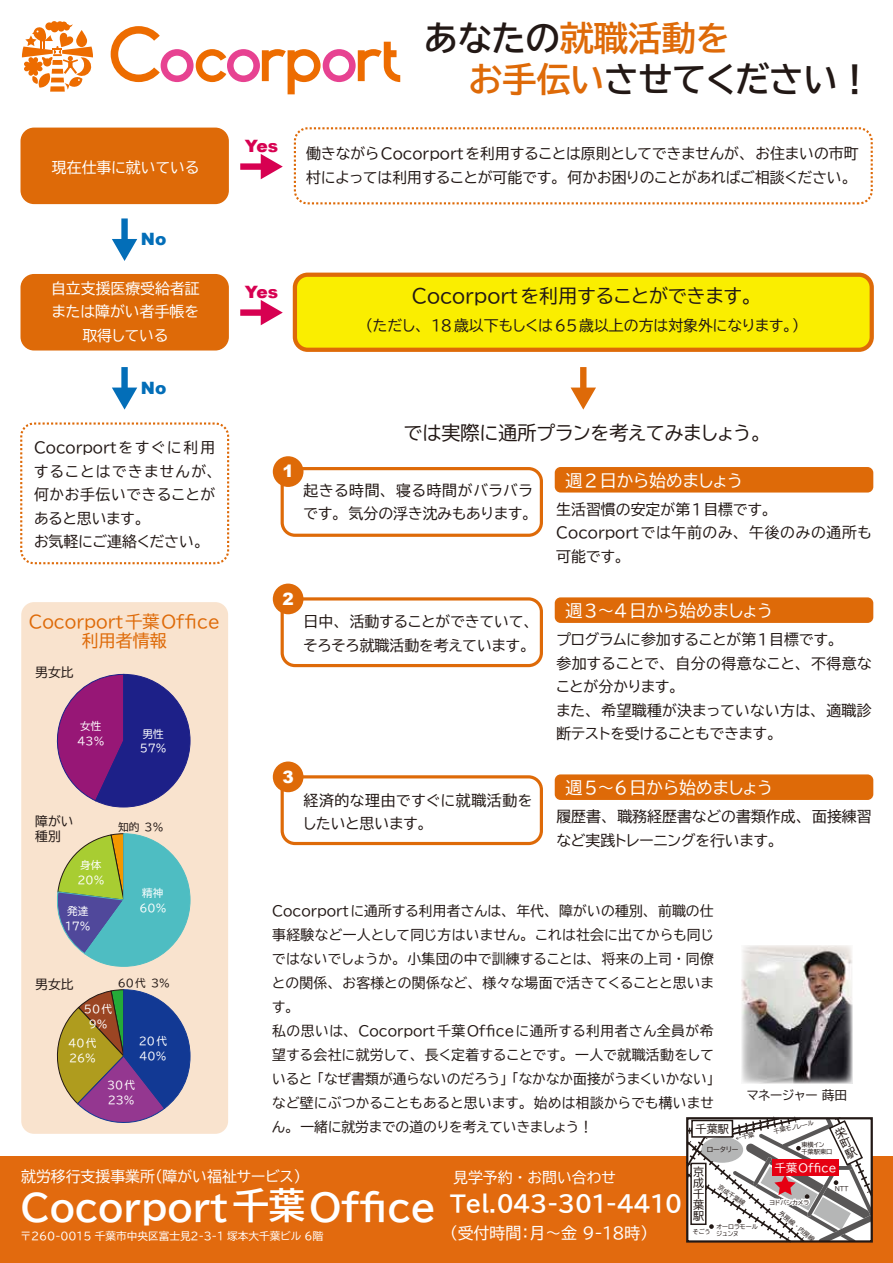
<style>
.page{position:relative;width:893px;height:1263px;background:#fff}
.page>*{position:absolute;margin:0;border:0;box-sizing:border-box;transform-origin:0 0}
.t1{font:36.15px "BIZ UDP Gothic Bold";color:#fff}
.t2{font:34.05px/40.5px "BIZ UDP Gothic Bold";color:#221815}
.t3{font:22.35px "BIZ UDP Gothic Bold";color:#fff}
.t4{font:19.2px "BIZ UDP Gothic";color:#221815}
.t5{font:16.95px "BIZ UDP Gothic";color:#fff}
.t6{font:16.95px/19.2px "BIZ UDP Gothic";color:#de6a08;text-align:center}
.t7{font:900 16.95px "Arial";letter-spacing:-.045em;color:#d70051}
.t8{font:900 16.95px "Arial";color:#036eb8}
.t9{font:900 16.95px "Arial";color:#fff}
.t10{font:15.9px "BIZ UDP Gothic";color:#fff}
.t11{font:14.85px/23.4px "BIZ UDP Gothic";color:#221815}
.t12{font:14.85px/23.4px "BIZ UDP Gothic";letter-spacing:.04em;color:#221815}
.t13{font:14.85px/23.4px "BIZ UDP Gothic";color:#fff;text-align:center}
.t14{font:14.85px/23.4px "BIZ UDP Gothic";letter-spacing:.025em;color:#221815}
.t15{font:13.8px/24px "BIZ UDP Gothic";letter-spacing:.02em;color:#221815}
.t16{font:12.75px/14.9px "BIZ UDP Gothic";color:#221815}
.t17{font:11.1px/11.1px "BIZ UDP Gothic";color:#221815;text-align:justify}
.t18{font:11.1px "BIZ UDP Gothic";color:#fff}
.t19{font:10.65px/14.9px "BIZ UDP Gothic";color:#fff}
.t20{font:10.65px "BIZ UDP Gothic";color:#221815}
.t21{font:6.9px "BIZ UDP Gothic";color:#221815}
.t22{font:6.15px/7.5px "BIZ UDP Gothic";color:#221815}
.s1{color:#de6a08}
</style>
<div class="page">
<div style="left:0;top:1156px;width:893px;height:107px;background:#e26a0e"></div>
<div style="left:281px;top:467px;width:262px;height:70px;border:3px solid #de6a08;border-radius:13px"></div>
<div style="left:281px;top:597px;width:262px;height:70px;border:3px solid #de6a08;border-radius:13px"></div>
<div style="left:281px;top:775px;width:262px;height:70px;border:3px solid #de6a08;border-radius:13px"></div>
<div style="left:21px;top:128px;width:207px;height:75px;background:#de6a08;border-radius:13px"></div>
<div style="left:21px;top:128px;width:208px;height:76px;border:2px solid #de6a08;border-radius:13px"></div>
<div style="left:294px;top:127px;width:579px;height:77px;border:2px dashed #de6a08;border-radius:13px"></div>
<div style="left:21px;top:275px;width:207px;height:75px;background:#de6a08;border-radius:13px"></div>
<div style="left:21px;top:274px;width:208px;height:76px;border:2px solid #de6a08;border-radius:13px"></div>
<div style="left:240px;top:163px;width:24px;height:7px;background:#d70051"></div>
<svg style="left:261px;top:154px;width:22px;height:25px"></svg>
<div style="left:121px;top:218px;width:7px;height:25px;background:#036eb8"></div>
<svg style="left:112px;top:239px;width:25px;height:22px"></svg>
<div style="left:240px;top:309px;width:24px;height:7px;background:#d70051"></div>
<svg style="left:261px;top:300px;width:22px;height:25px"></svg>
<div style="left:295px;top:275px;width:577px;height:75px;background:#faee00;border-radius:13px"></div>
<div style="left:293px;top:273px;width:581px;height:79px;border:4px solid #de6a08;border-radius:13px"></div>
<div style="left:121px;top:367px;width:7px;height:24px;background:#036eb8"></div>
<svg style="left:112px;top:388px;width:25px;height:22px"></svg>
<div style="left:580px;top:367px;width:6px;height:24px;background:#de6a08"></div>
<svg style="left:571px;top:388px;width:25px;height:22px"></svg>
<div style="left:20px;top:422px;width:209px;height:142px;border:2px dashed #de6a08;border-radius:13px"></div>
<div style="left:21px;top:602px;width:207px;height:532px;background:#f9e3ce;border-radius:13px"></div>
<div style="left:273px;top:456px;width:30px;height:31px;background:#de6a08;border-radius:50%"></div>
<div style="left:273px;top:584px;width:30px;height:30px;background:#de6a08;border-radius:50%"></div>
<div style="left:273px;top:761px;width:30px;height:31px;background:#de6a08;border-radius:50%"></div>
<svg style="left:56px;top:674px;width:135px;height:134px"></svg>
<svg style="left:56px;top:989px;width:135px;height:134px"></svg>
<svg style="left:57px;top:833px;width:134px;height:134px"></svg>
<div style="left:556px;top:469px;width:316px;height:22px;background:#de6a08;border-radius:4px"></div>
<div style="left:555px;top:467px;width:318px;height:25px;border:3px solid #de6a08;border-radius:4px"></div>
<div style="left:556px;top:599px;width:316px;height:22px;background:#de6a08;border-radius:4px"></div>
<div style="left:555px;top:597px;width:318px;height:26px;border:3px solid #de6a08;border-radius:4px"></div>
<div style="left:556px;top:776px;width:316px;height:22px;background:#de6a08;border-radius:4px"></div>
<div style="left:555px;top:774px;width:318px;height:26px;border:3px solid #de6a08;border-radius:4px"></div>
<img style="left:741px;top:945px;width:111px;height:139px">
<svg style="left:111px;top:26px;width:289px;height:68px"></svg>
<svg style="left:22px;top:22px;width:71px;height:70px"></svg>
<svg style="left:686px;top:1116px;width:187px;height:127px"></svg>
<p class="t13" style="left:52px;top:155px;width:149px">現在仕事に就いている</p>
<p class="t8" style="left:141px;top:227px;width:27px">No</p>
<p class="t13" style="left:51px;top:276px;width:150px">自立支援医療受給者証または障がい者手帳を取得している</p>
<p class="t8" style="left:141px;top:375px;width:27px">No</p>
<p class="t12" style="left:34px;top:436px;width:183px">Cocorportをすぐに利用することはできませんが、何かお手伝いできることがあると思います。<br>お気軽にご連絡ください。</p>
<p class="t6" style="left:29px;top:612px;width:192px">Cocorport千葉Office利用者情報</p>
<p class="t16" style="left:35px;top:665px;width:40px">男女比</p>
<p class="t19" style="left:78px;top:718px;width:28px">女性<br>43%</p>
<p class="t19" style="left:140px;top:726px;width:28px">男性<br>57%</p>
<p class="t16" style="left:35px;top:814px;width:40px">障がい種別</p>
<p class="t19" style="left:78px;top:858px;width:28px">身体<br>20%</p>
<p class="t20" style="left:118px;top:822px;width:47px">知的 3%</p>
<p class="t19" style="left:142px;top:885px;width:23px">精神</p>
<p class="t7" style="left:245px;top:133px;width:35px">Yes</p>
<h2 class="t2" style="left:469px;top:18px;width:405px;text-indent:-45px">あなたの<span class="s1">就職活動を<br>お手伝い</span>させてください！</h2>
<p class="t11" style="left:306px;top:142px;width:554px">働きながらCocorportを利用することは原則としてできませんが、お住まいの市町村によっては利用することが可能です。何かお困りのことがあればご相談ください。</p>
<p class="t7" style="left:245px;top:279px;width:35px">Yes</p>
<p class="t4" style="left:412px;top:286px;width:343px">Cocorportを利用することができます。</p>
<p class="t11" style="left:366px;top:314px;width:436px">（ただし、 18歳以下もしくは65歳以上の方は対象外になります。）</p>
<p class="t9" style="left:282px;top:459px;width:13px">1</p>
<p class="t4" style="left:404px;top:423px;width:360px">では実際に通所プランを考えてみましょう。</p>
<p class="t14" style="left:303px;top:478px;width:231px">起きる時間、寝る時間がバラバラです。気分の浮き沈みもあります。</p>
<p class="t5" style="left:565px;top:472px;width:179px">週2日から始めましょう</p>
<p class="t11" style="left:556px;top:498px;width:317px">生活習慣の安定が第1目標です。<br>Cocorportでは午前のみ、午後のみの通所も可能です。</p>
<p class="t9" style="left:282px;top:586px;width:13px">2</p>
<p class="t11" style="left:303px;top:610px;width:231px">日中、活動することができていて、そろそろ就職活動を考えています。</p>
<p class="t5" style="left:565px;top:602px;width:209px">週3〜4日から始めましょう</p>
<p class="t11" style="left:556px;top:628px;width:317px">プログラムに参加することが第1目標です。<br>参加することで、自分の得意なこと、不得意なことが分かります。<br>また、希望職種が決まっていない方は、適職診断テストを受けることもできます。</p>
<p class="t9" style="left:282px;top:764px;width:13px">3</p>
<p class="t12" style="left:303px;top:789px;width:230px">経済的な理由ですぐに就職活動をしたいと思います。</p>
<p class="t5" style="left:565px;top:779px;width:209px">週5〜6日から始めましょう</p>
<p class="t11" style="left:556px;top:805px;width:317px">履歴書、職務経歴書などの書類作成、面接練習など実践トレーニングを行います。</p>
<p class="t19" style="left:67px;top:904px;width:23px">発達</p>
<p class="t19" style="left:140px;top:900px;width:28px">60%</p>
<p class="t19" style="left:65px;top:918px;width:27px">17%</p>
<p class="t15" style="left:272px;top:898px;width:443px">Cocorportに通所する利用者さんは、年代、障がいの種別、前職の仕事経験など一人として同じ方はいません。これは社会に出てからも同じではないでしょうか。小集団の中で訓練することは、将来の上司・同僚との関係、お客様との関係など、様々な場面で活きてくることと思います。<br>私の思いは、 Cocorport千葉Officeに通所する利用者さん全員が希望する会社に就労して、長く定着することです。一人で就職活動をしていると「なぜ書類が通らないのだろう」「なかなか面接がうまくいかない」など壁にぶつかることもあると思います。始めは相談からでも構いません。一緒に就労までの道のりを考えていきましょう！</p>
<p class="t20" style="left:118px;top:977px;width:54px">60代 3%</p>
<p class="t16" style="left:35px;top:977px;width:40px">男女比</p>
<p class="t19" style="left:84px;top:1001px;width:30px;text-align:center">50代<br>9%</p>
<p class="t19" style="left:139px;top:1033px;width:30px">20代<br>40%</p>
<p class="t19" style="left:68px;top:1036px;width:30px">40代<br>26%</p>
<p class="t19" style="left:107px;top:1078px;width:30px">30代<br>23%</p>
<p class="t16" style="left:747px;top:1088px;width:102px">マネージャー 蒔田</p>
<p class="t22" style="left:773px;top:1128px;width:43px;rotate:-12deg">千葉モノレール</p>
<p class="t17" style="left:696px;top:1123px;width:35px">千葉駅</p>
<p class="t17" style="left:693px;top:1166px;width:12px">京成千葉駅</p>
<p class="t22" style="left:801px;top:1141px;width:33px">東横イン<br>千葉駅東口</p>
<p class="t21" style="left:707px;top:1145px;width:33px">ロータリー</p>
<p class="t18" style="left:775px;top:1162px;width:63px">千葉Office</p>
<p class="t13" style="left:21px;top:1165px;width:282px">就労移行支援事業所（障がい福祉サービス）</p>
<p class="t13" style="left:453px;top:1166px;width:164px">見学予約・お問い合わせ</p>
<h1 class="t1" style="left:20px;top:1189px;width:417px">Cocorport千葉Office</h1>
<p class="t22" style="left:721px;top:1183px;width:33px;rotate:34deg">京成千葉線</p>
<p class="t22" style="left:835px;top:1185px;width:15px">NTT</p>
<h3 class="t3" style="left:450px;top:1192px;width:233px">Tel.043-301-4410</h3>
<p class="t22" style="left:769px;top:1198px;width:41px">ヨドバシカメラ</p>
<p class="t22" style="left:782px;top:1209px;width:45px;rotate:39deg">外房線・内房線</p>
<p class="t22" style="left:693px;top:1228px;width:19px">そごう</p>
<p class="t22" style="left:716px;top:1223px;width:43px">オーロラモールジュンヌ</p>
<p class="t10" style="left:450px;top:1225px;width:200px">（受付時間：月～金 9-18時）</p>
<p class="t19" style="left:21px;top:1229px;width:304px">〒260-0015 千葉市中央区富士見2-3-1 塚本大千葉ビル 6階</p>
</div>
